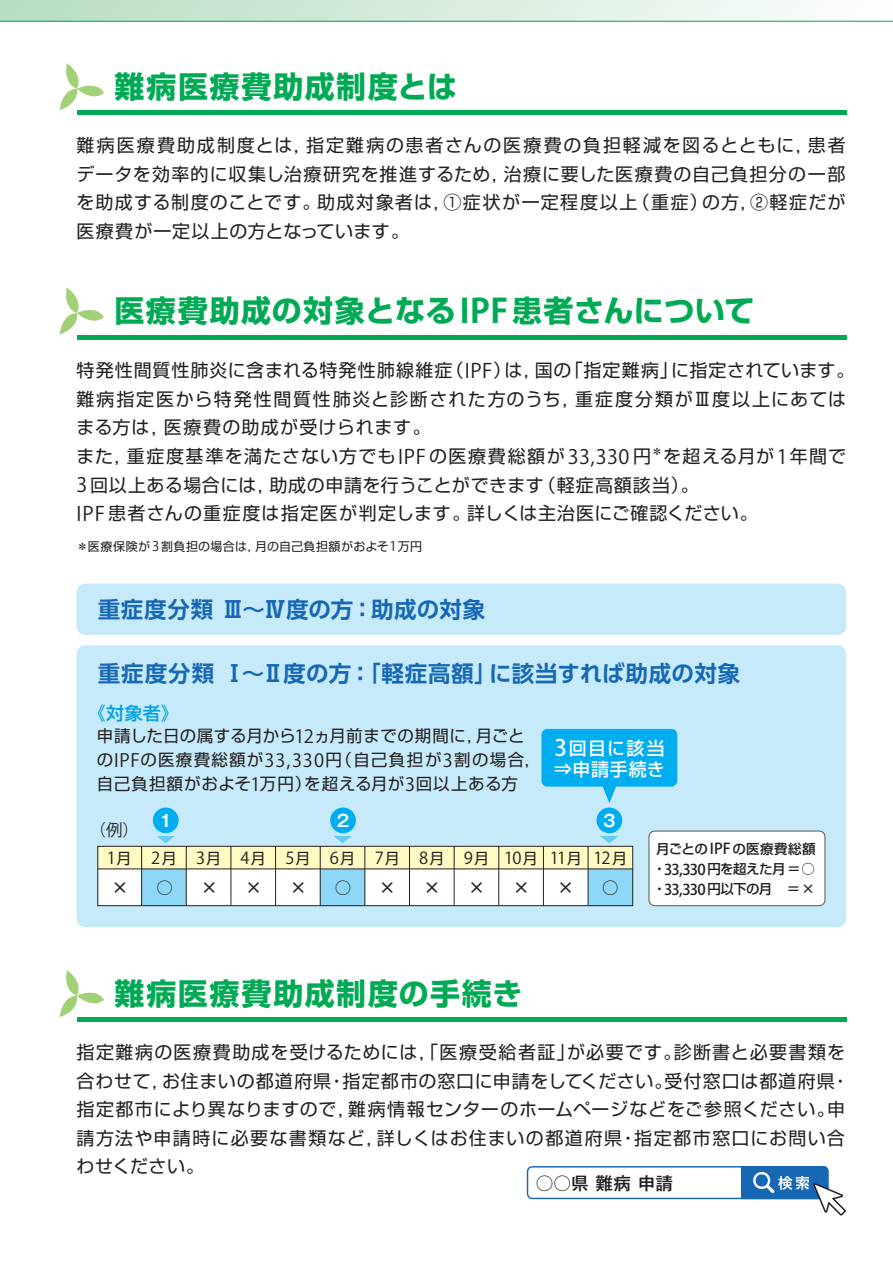
<style>
.page{position:relative;width:893px;height:1263px;background:#fff}
.page>*{position:absolute;margin:0;border:0;box-sizing:border-box;transform-origin:0 0}
.t1{font:700 30px "Shin Go Pr 6 N";letter-spacing:.045em;color:#00aa54}
.t2{font:700 30px "Shin Go Pr 6 N";letter-spacing:.025em;color:#00aa54}
.t3{font:700 22.5px "UD Shin Go Pr 6 N De";letter-spacing:.03em;color:#1768b4}
.t4{font:18px/28.5px "Shin Go Pr 6 N";letter-spacing:.055em;color:#231f20}
.t5{font:500 18px/21.1px "Shin Go Pr 6 N";letter-spacing:.055em;color:#fff}
.t6{font:500 18px "Shin Go Pr 6 N";color:#00a1e3}
.t7{font:500 17.7px "Gothic MB101 Pr 5";color:#231f20}
.t8{font:16.5px/24px "Shin Go Pr 6 N";letter-spacing:.04em;color:#231f20}
.t9{font:16.5px "Koz Go Pr 6 N";color:#231f20}
.t10{font:500 16.5px "Shin Go Pr 6 N";color:#231f20}
.t11{font:700 16.5px "Gothic MB101 Pro De";color:#fff}
.t12{font:16.5px "Koz Go Pro";color:#231f20}
.t13{font:500 13.5px/20.2px "Shin Go Pr 6 N";letter-spacing:-.04em;color:#231f20}
.t14{font:12px "Shin Go Pr 6 N";letter-spacing:.03em;color:#231f20}
.s1{font-family:"Koz Go Pr 6 N";font-size:33px}
.s2{font-family:"Koz Go Pr 6 N";font-size:19.8px}
.s3{font-family:"Koz Go Pr 6 N";font-size:13.2px}
.s4{font-family:"Koz Go Pr 6 N";font-size:18.15px}
.s5{font-family:"Koz Go Pr 6 N";font-size:22.5px}
.s6{font-family:"Koz Go Pr 6 N";font-size:14.85px}
.s7{font-family:"Shin Go Pr 6 N";font-size:15px}
</style>
<div class="page">
<div style="left:77px;top:645px;width:769px;height:282px;background:#c6eafa;border-radius:9px"></div>
<div style="left:77px;top:583px;width:769px;height:52px;background:#c6eafa;border-radius:9px"></div>
<div style="left:649px;top:831px;width:176px;height:75px;background:#fff;border-radius:6px"></div>
<div style="left:649px;top:831px;width:176px;height:75px;border:1px solid #57585a;border-radius:6px"></div>
<div style="left:98px;top:846px;width:535px;height:60px;background:#fff"></div>
<div style="left:541px;top:729px;width:136px;height:58px;background:#00aeef;border-radius:6px"></div>
<div style="left:142px;top:869px;width:44px;height:37px;background:#8dd7f7"></div>
<div style="left:320px;top:869px;width:45px;height:37px;background:#8dd7f7"></div>
<div style="left:588px;top:869px;width:45px;height:37px;background:#8dd7f7"></div>
<div style="left:98px;top:846px;width:535px;height:23px;background:#fffac1"></div>
<div style="left:0;top:0;width:893px;height:21px;background:linear-gradient(to right,#b6dcc1,#fdfefd)"></div>
<hr style="left:0;top:21px;width:893px;height:1px;background:#00aa54">
<div style="left:153px;top:807px;width:26px;height:26px;background:#00aeef;border-radius:50%"></div>
<div style="left:330px;top:807px;width:26px;height:26px;background:#00aeef;border-radius:50%"></div>
<div style="left:596px;top:807px;width:26px;height:26px;background:#00aeef;border-radius:50%"></div>
<hr style="left:77px;top:111px;width:769px;height:4px;background:#00aa54">
<svg style="left:60px;top:63px;width:44px;height:47px"></svg>
<hr style="left:77px;top:335px;width:769px;height:4px;background:#00aa54">
<svg style="left:60px;top:287px;width:44px;height:47px"></svg>
<div style="left:77px;top:1017px;width:769px;height:5px;background:#00aa54"></div>
<svg style="left:60px;top:970px;width:44px;height:47px"></svg>
<div style="left:97px;top:846px;width:536px;height:60px;border:1px solid #231f20"></div>
<hr style="left:141px;top:846px;width:1px;height:60px;background:#231f20">
<hr style="left:186px;top:846px;width:1px;height:60px;background:#231f20">
<hr style="left:231px;top:846px;width:1px;height:60px;background:#231f20">
<hr style="left:275px;top:846px;width:1px;height:60px;background:#231f20">
<hr style="left:320px;top:846px;width:1px;height:60px;background:#231f20">
<hr style="left:364px;top:846px;width:1px;height:60px;background:#231f20">
<hr style="left:409px;top:846px;width:1px;height:60px;background:#231f20">
<hr style="left:454px;top:846px;width:1px;height:60px;background:#231f20">
<hr style="left:498px;top:846px;width:1px;height:60px;background:#231f20">
<hr style="left:543px;top:846px;width:1px;height:60px;background:#231f20">
<hr style="left:588px;top:846px;width:1px;height:60px;background:#231f20">
<hr style="left:98px;top:868px;width:535px;height:1px;background:#231f20">
<svg style="left:333px;top:836px;width:19px;height:7px"></svg>
<svg style="left:157px;top:836px;width:18px;height:7px"></svg>
<svg style="left:600px;top:836px;width:19px;height:7px"></svg>
<svg style="left:601px;top:786px;width:17px;height:17px"></svg>
<svg style="left:527px;top:1166px;width:319px;height:49px"></svg>
<h1 class="t1" style="left:114px;top:63px;width:344px">難病医療費助成制度とは</h1>
<p class="t4" style="left:77px;top:130px;width:771px;text-align:justify">難病医療費助成制度とは，指定難病の患者さんの医療費の負担軽減を図るとともに，患者データを効率的に収集し治療研究を推進するため，治療に要した医療費の自己負担分の一部を助成する制度のことです。助成対象者は，①症状が一定程度以上（重症）の方，②軽症だが医療費が一定以上の方となっています。</p>
<h1 class="t2" style="left:114px;top:287px;width:642px">医療費助成の対象となる<span class="s1">IPF</span>患者さんについて</h1>
<p class="t4" style="left:77px;top:355px;width:779px">特発性間質性肺炎に含まれる特発性肺線維症（<span class="s2">IPF</span>）は，国の「指定難病」に指定されています。難病指定医から特発性間質性肺炎と診断された方のうち，重症度分類がⅢ度以上にあてはまる方は，医療費の助成が受けられます。<br>また，重症度基準を満たさない方でも<span class="s2">IPF</span>の医療費総額が<span class="s2">33,330</span> 円<sup>＊</sup>を超える月が<span class="s2">1</span>年間で<span class="s2">3</span>回以上ある場合には，助成の申請を行うことができます（軽症高額該当）。<br><span class="s2">IPF</span>患者さんの重症度は指定医が判定します。詳しくは主治医にご確認ください。</p>
<p class="t14" style="left:77px;top:536px;width:347px">＊医療保険が<span class="s3">3</span>割負担の場合は，月の自己負担額がおよそ<span class="s3">1</span>万円</p>
<p class="t3" style="left:98px;top:591px;width:389px">重症度分類 Ⅲ～Ⅳ度の方：助成の対象</p>
<p class="t3" style="left:98px;top:656px;width:644px">重症度分類 Ⅰ～Ⅱ度の方：「軽症高額」に該当すれば助成の対象</p>
<p class="t6" style="left:88px;top:698px;width:92px">《対象者》</p>
<p class="t8" style="left:97px;top:723px;width:446px">申請した日の属する月から<span class="s4">12</span>ヵ月前までの期間に，月ごとの<span class="s4">IPF</span>の医療費総額が<span class="s4">33,330</span>円（自己負担が<span class="s4">3</span>割の場合，自己負担額がおよそ<span class="s4">1</span>万円）を超える月が<span class="s4">3</span>回以上ある方</p>
<p class="t5" style="left:554px;top:736px;width:112px"><span class="s5">3</span>回目に該当⇒申請手続き</p>
<p class="t12" style="left:90px;top:819px;width:51px">（例）</p>
<p class="t11" style="left:159px;top:806px;width:14px">1</p>
<p class="t11" style="left:337px;top:806px;width:14px">2</p>
<p class="t11" style="left:603px;top:806px;width:14px">3</p>
<p class="t13" style="left:653px;top:838px;width:165px">月ごとの<span class="s6">IPF</span>の医療費総額・<span class="s6">33,330</span>円を超えた月＝○</p>
<p class="t9" style="left:107px;top:849px;width:522px">1<span class="s7">月</span> 2<span class="s7">月</span> 3<span class="s7">月</span> 4<span class="s7">月</span> 5<span class="s7">月</span> 6<span class="s7">月</span> 7<span class="s7">月</span> 8<span class="s7">月</span> 9<span class="s7">月</span> 10<span class="s7">月</span> 11<span class="s7">月</span> 12<span class="s7">月</span></p>
<p class="t10" style="left:156px;top:874px;width:63px">○ ×</p>
<p class="t10" style="left:246px;top:874px;width:18px">×</p>
<p class="t10" style="left:290px;top:874px;width:18px">×</p>
<p class="t10" style="left:335px;top:874px;width:63px">○ ×</p>
<p class="t10" style="left:424px;top:874px;width:18px">×</p>
<p class="t10" style="left:468px;top:874px;width:18px">×</p>
<p class="t10" style="left:513px;top:874px;width:18px">×</p>
<p class="t10" style="left:558px;top:874px;width:18px">×</p>
<p class="t10" style="left:602px;top:874px;width:18px">○</p>
<p class="t10" style="left:112px;top:874px;width:18px">×</p>
<p class="t13" style="left:653px;top:878px;width:164px">・<span class="s6">33,330</span>円以下の月　＝×</p>
<h1 class="t1" style="left:114px;top:970px;width:409px">難病医療費助成制度の手続き</h1>
<p class="t4" style="left:77px;top:1037px;width:774px">指定難病の医療費助成を受けるためには，「医療受給者証」が必要です。診断書と必要書類を合わせて，お住まいの都道府県・指定都市の窓口に申請をしてください。受付窓口は都道府県・指定都市により異なりますので，難病情報センターのホームページなどをご参照ください。申請方法や申請時に必要な書類など，詳しくはお住まいの都道府県・指定都市窓口にお問い合わせください。</p>
<p class="t7" style="left:536px;top:1168px;width:139px">○○県 難病 申請</p>
</div>
